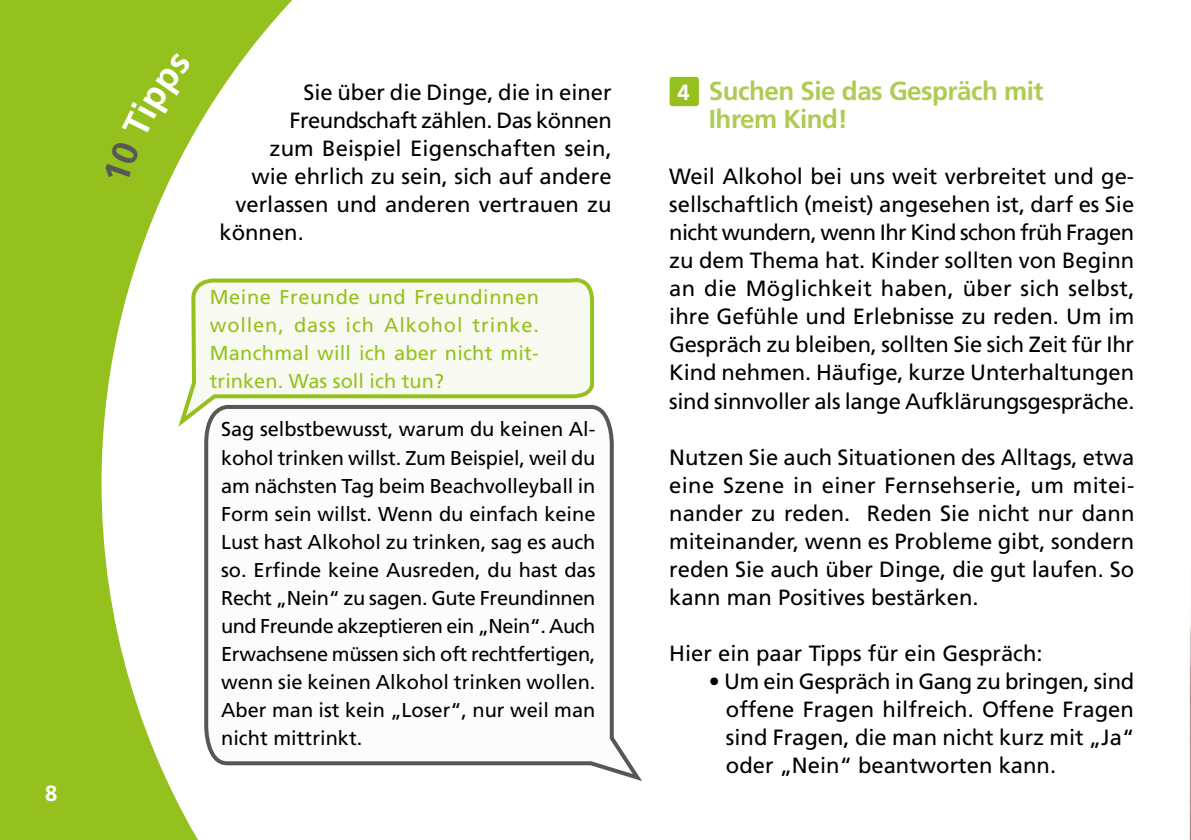
<style>
.page{position:relative;width:1191px;height:840px;background:#fff}
.page>*{position:absolute;margin:0;border:0;box-sizing:border-box;transform-origin:0 0}
.t1{font:700 26px/28px "Frutiger LT Std";letter-spacing:-.02em;color:#aecc53}
.t2{font:22px/28px "Frutiger LT Std";color:#000;text-align:justify}
.t3{font:22px "Frutiger LT Std";letter-spacing:-.025em;color:#000}
.t4{font:700 22px "Frutiger LT Std";color:#fff}
.t5{font:20px/28px "Frutiger LT Std";color:#000;text-align:justify}
.t6{font:20px/28px "Frutiger LT Std";letter-spacing:.01em;color:#95c11f;text-align:justify}
</style>
<div class="page">
<svg style="left:311px;top:405px;width:331px;height:376px"></svg>
<svg style="left:311px;top:278px;width:285px;height:154px"></svg>
<div style="left:669px;top:77px;width:30px;height:29px;background:#95c11f;border-radius:3px"></div>
<img style="left:1189px;top:618px;width:2px;height:221px">
<svg style="left:0;top:0;width:311px;height:839px"></svg>
<svg style="left:103px;top:28px;width:138px;height:158px"></svg>
<p class="t4" style="left:45px;top:779px;width:14px">8</p>
<p class="t2" style="left:303px;top:78px;width:309px">Sie über die Dinge, die in einer</p>
<p class="t3" style="left:289px;top:107px;width:324px">Freundschaft zählen. Das können</p>
<p class="t2" style="left:269px;top:134px;width:344px">zum Beispiel Eigenschaften sein,</p>
<p class="t2" style="left:251px;top:162px;width:362px">wie ehrlich zu sein, sich auf andere</p>
<p class="t2" style="left:235px;top:190px;width:378px">verlassen und anderen vertrauen zu</p>
<p class="t2" style="left:219px;top:218px;width:86px">können.</p>
<p class="t6" style="left:210px;top:283px;width:331px">Meine Freunde und Freundinnen wollen, dass ich Alkohol trinke.<br>Manchmal will ich aber nicht mit&shy;trinken. Was soll ich tun?</p>
<p class="t5" style="left:221px;top:415px;width:376px">Sag selbstbewusst, warum du keinen Al&shy;kohol trinken willst. Zum Beispiel, weil du am nächsten Tag beim Beachvolleyball in Form sein willst. Wenn du einfach keine Lust hast Alkohol zu trinken, sag es auch so. Erfinde keine Ausreden, du hast das Recht „Nein“ zu sagen. Gute Freundinnen und Freunde akzeptieren ein „Nein“. Auch Erwachsene müssen sich oft rechtfertigen, wenn sie keinen Alkohol trinken wollen.<br>Aber man ist kein „Loser“, nur weil man nicht mittrinkt.</p>
<p class="t1" style="left:709px;top:77px;width:336px">Suchen Sie das Gespräch mit<br>Ihrem Kind!</p>
<p class="t2" style="left:669px;top:162px;width:467px">Weil Alkohol bei uns weit verbreitet und ge&shy;sellschaftlich (meist) angesehen ist, darf es Sie nicht wundern, wenn Ihr Kind schon früh Fragen zu dem Thema hat. Kinder sollten von Beginn an die Möglichkeit haben, über sich selbst, ihre Gefühle und Erlebnisse zu reden. Um im Gespräch zu bleiben, sollten Sie sich Zeit für Ihr Kind nehmen. Häufige, kurze Unterhaltungen sind sinnvoller als lange Aufklärungsgespräche.</p>
<p class="t2" style="left:669px;top:443px;width:467px">Nutzen Sie auch Situationen des Alltags, etwa eine Szene in einer Fernsehserie, um mitei&shy;nander zu reden. Reden Sie nicht nur dann miteinander, wenn es Probleme gibt, sondern reden Sie auch über Dinge, die gut laufen. So kann man Positives bestärken.</p>
<p class="t2" style="left:669px;top:639px;width:375px">Hier ein paar Tipps für ein Gespräch:</p>
<p class="t2" style="left:726px;top:667px;width:410px;text-indent:-17px">• Um ein Gespräch in Gang zu bringen, sind offene Fragen hilfreich. Offene Fragen sind Fragen, die man nicht kurz mit „Ja“ oder „Nein“ beantworten kann.</p>
<p class="t4" style="left:677px;top:79px;width:14px">4</p>
</div>
